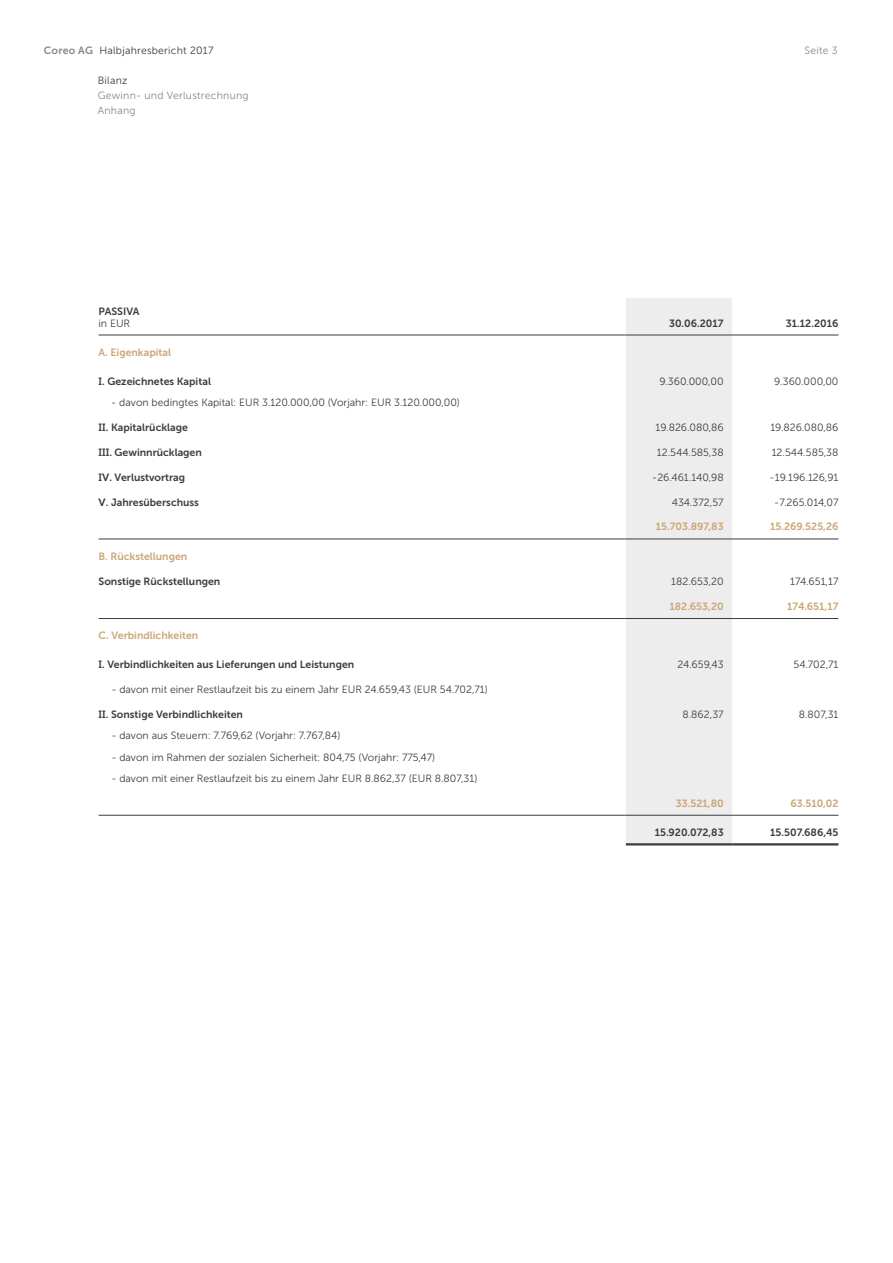
<style>
.page{position:relative;width:893px;height:1263px;background:#fff}
.page>*{position:absolute;margin:0;border:0;box-sizing:border-box;transform-origin:0 0}
.t1{font:10.5px "Museo Sans 300";color:#3c3c3b}
.t2{font:10.5px "Museo Sans 700";color:#3c3c3b}
.t3{font:10.5px "Museo Sans 700";color:#cba675}
.t4{font:10.5px/15px "Museo Sans 300";letter-spacing:.02em;color:#878787}
.t5{font:10.5px "Museo Sans 300";letter-spacing:.02em;color:#3c3c3b}
.s1{font-family:"Museo Sans 700";color:#878787}
.s2{font-family:"Museo 700"}
</style>
<div class="page">
<div style="left:626px;top:298px;width:106px;height:545px;background:#ededed"></div>
<hr style="left:99px;top:815px;width:527px;height:1px;background:#3c3c3b">
<hr style="left:626px;top:815px;width:106px;height:1px;background:#3c3c3b">
<hr style="left:732px;top:815px;width:106px;height:1px;background:#3c3c3b">
<hr style="left:99px;top:335px;width:527px;height:1px;background:#3c3c3b">
<hr style="left:626px;top:335px;width:106px;height:1px;background:#3c3c3b">
<hr style="left:732px;top:335px;width:106px;height:1px;background:#3c3c3b">
<hr style="left:99px;top:539px;width:527px;height:1px;background:#3c3c3b">
<hr style="left:626px;top:539px;width:106px;height:1px;background:#3c3c3b">
<hr style="left:732px;top:539px;width:106px;height:1px;background:#3c3c3b">
<hr style="left:99px;top:618px;width:527px;height:1px;background:#3c3c3b">
<hr style="left:626px;top:618px;width:106px;height:1px;background:#3c3c3b">
<hr style="left:732px;top:618px;width:106px;height:1px;background:#3c3c3b">
<hr style="left:732px;top:843px;width:106px;height:2px;background:#3c3c3b">
<hr style="left:626px;top:843px;width:106px;height:2px;background:#3c3c3b">
<p class="t5" style="left:44px;top:45px;width:171px"><span class="s1">Coreo AG</span> Halbjahresbericht 2017</p>
<p class="t4" style="left:804px;top:43px;width:35px">Seite 3</p>
<p class="t1" style="left:98px;top:75px;width:31px">Bilanz</p>
<p class="t4" style="left:98px;top:88px;width:152px">Gewinn- und Verlustrechnung<br>Anhang</p>
<p class="t2" style="left:99px;top:305px;width:42px">PASSIVA</p>
<p class="t1" style="left:99px;top:317px;width:33px">in EUR</p>
<p class="t2" style="left:669px;top:317px;width:56px">30.06.2017</p>
<p class="t2" style="left:786px;top:317px;width:54px">31.12.2016</p>
<p class="t3" style="left:99px;top:346px;width:74px">A. Eigenkapital</p>
<p class="t2" style="left:99px;top:375px;width:114px"><span class="s2">I</span>. Gezeichnetes Kapital</p>
<p class="t1" style="left:659px;top:375px;width:66px">9.360.000,00</p>
<p class="t1" style="left:774px;top:375px;width:66px">9.360.000,00</p>
<p class="t1" style="left:111px;top:397px;width:350px">- davon bedingtes Kapital: EUR 3.120.000,00 (Vorjahr: EUR 3.120.000,00)</p>
<p class="t2" style="left:99px;top:421px;width:91px"><span class="s2">II</span>. Kapitalrücklage</p>
<p class="t1" style="left:655px;top:422px;width:70px">19.826.080,86</p>
<p class="t1" style="left:770px;top:422px;width:70px">19.826.080,86</p>
<p class="t2" style="left:99px;top:446px;width:105px"><span class="s2">III</span>. Gewinnrücklagen</p>
<p class="t1" style="left:657px;top:446px;width:68px">12.544.585,38</p>
<p class="t1" style="left:772px;top:446px;width:68px">12.544.585,38</p>
<p class="t2" style="left:99px;top:471px;width:88px"><span class="s2">IV</span>. Verlustvortrag</p>
<p class="t1" style="left:652px;top:471px;width:73px">-26.461.140,98</p>
<p class="t1" style="left:770px;top:471px;width:70px">-19.196.126,91</p>
<p class="t2" style="left:99px;top:496px;width:102px"><span class="s2">V</span>. Jahresüberschuss</p>
<p class="t1" style="left:672px;top:496px;width:53px">434.372,57</p>
<p class="t1" style="left:774px;top:496px;width:66px">-7.265.014,07</p>
<p class="t3" style="left:656px;top:521px;width:69px">15.703.897,83</p>
<p class="t3" style="left:770px;top:521px;width:70px">15.269.525,26</p>
<p class="t3" style="left:99px;top:550px;width:90px">B. Rückstellungen</p>
<p class="t2" style="left:99px;top:576px;width:123px">Sonstige Rückstellungen</p>
<p class="t1" style="left:671px;top:576px;width:54px">182.653,20</p>
<p class="t1" style="left:790px;top:576px;width:50px">174.651,17</p>
<p class="t3" style="left:669px;top:600px;width:56px">182.653,20</p>
<p class="t3" style="left:787px;top:600px;width:53px">174.651,17</p>
<p class="t3" style="left:99px;top:630px;width:101px">C. Verbindlichkeiten</p>
<p class="t2" style="left:99px;top:659px;width:257px"><span class="s2">I</span>. Verbindlichkeiten aus Lieferungen und Leistungen</p>
<p class="t1" style="left:678px;top:659px;width:48px">24.659,43</p>
<p class="t1" style="left:793px;top:659px;width:46px">54.702,71</p>
<p class="t1" style="left:111px;top:684px;width:378px">- davon mit einer Restlaufzeit bis zu einem Jahr EUR 24.659,43 (EUR 54.702,71)</p>
<p class="t2" style="left:99px;top:709px;width:146px"><span class="s2">II</span>. Sonstige Verbindlichkeiten</p>
<p class="t1" style="left:683px;top:709px;width:43px">8.862,37</p>
<p class="t1" style="left:799px;top:709px;width:41px">8.807,31</p>
<p class="t1" style="left:111px;top:730px;width:231px">- davon aus Steuern: 7.769,62 (Vorjahr: 7.767,84)</p>
<p class="t1" style="left:111px;top:751px;width:325px">- davon im Rahmen der sozialen Sicherheit: 804,75 (Vorjahr: 775,47)</p>
<p class="t1" style="left:111px;top:773px;width:368px">- davon mit einer Restlaufzeit bis zu einem Jahr EUR 8.862,37 (EUR 8.807,31)</p>
<p class="t3" style="left:676px;top:797px;width:49px">33.521,80</p>
<p class="t3" style="left:790px;top:797px;width:50px">63.510,02</p>
<p class="t2" style="left:655px;top:826px;width:71px">15.920.072,83</p>
<p class="t2" style="left:770px;top:826px;width:70px">15.507.686,45</p>
</div>
